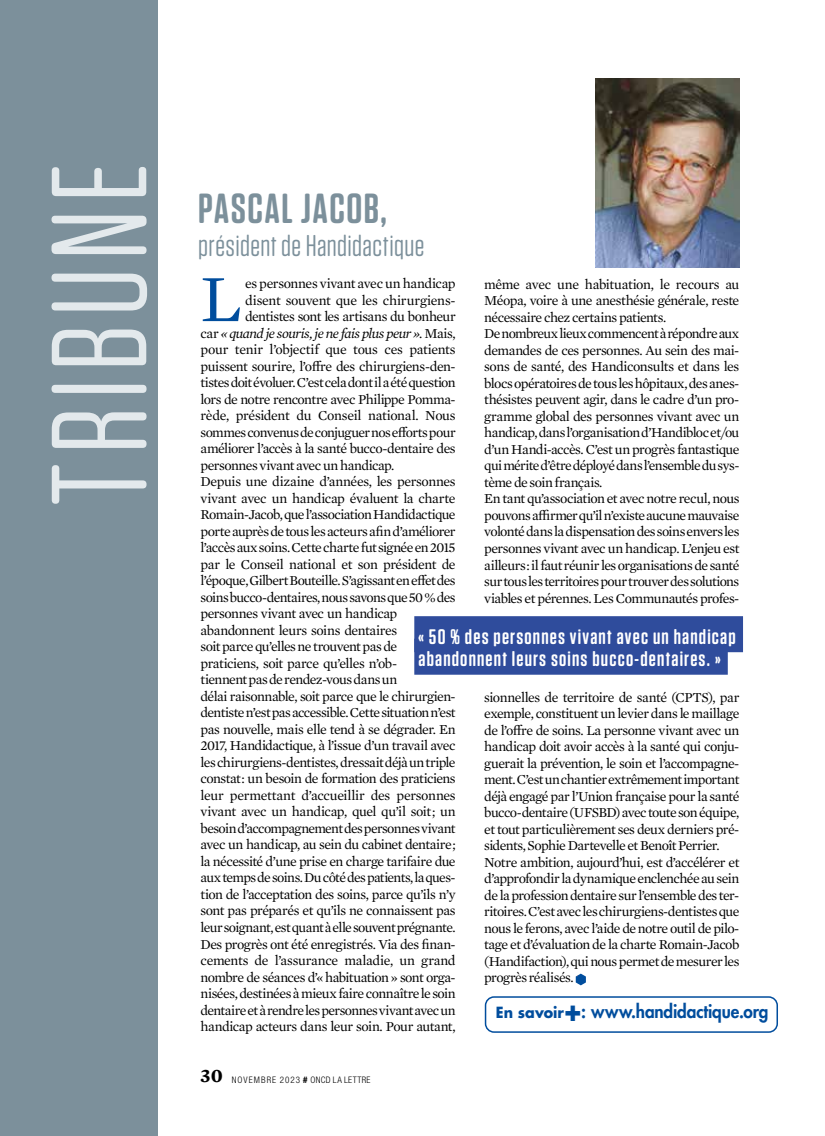
<style>
.page{position:relative;width:825px;height:1136px;background:#fff}
.page>*{position:absolute;margin:0;border:0;box-sizing:border-box;transform-origin:0 0}
.t1{font:135px "Tungsten Rounded";letter-spacing:.055em;color:#e3e9ec}
.t2{font:67.2px "Mercury Text G1";color:#004d9d}
.t3{font:600 42px "Tungsten Rounded";letter-spacing:.035em;color:#7c909b}
.t4{font:30px "Tungsten Rounded";letter-spacing:.015em;color:#7c909b}
.t5{font:600 21px/22.5px "Tungsten Rounded";letter-spacing:.055em;color:#fff}
.t6{font:800 18px "Futura Std";letter-spacing:-.005em;color:#004d9d;scale:.95 1}
.t7{font:13.95px/16.5px "Mercury Text G1";letter-spacing:-.04em;color:#000}
.t8{font:13.95px "Mercury Text G1";letter-spacing:-.02em;color:#000}
.t9{font:italic 13.95px "Mercury Text G1";letter-spacing:-.04em;color:#000}
.t10{font:300 condensed 9px "Helvetica Neue LT Std";letter-spacing:.105em;color:#000}
.s1{font-style:normal}
.s2{font-weight:700;font-size:15px}
.s3{font-weight:700;font-size:30px}
.s4{font-family:"Helvetica Neue";font-weight:700;font-style:italic;font-stretch:normal}
</style>
<div class="page">
<img style="left:596px;top:78px;width:144px;height:189px">
<div style="left:485px;top:996px;width:293px;height:36px;border:2px solid #004d9d;border-radius:9px"></div>
<div style="left:0;top:0;width:158px;height:1135px;background:#7c909b"></div>
<svg style="left:576px;top:973px;width:10px;height:12px"></svg>
<div style="left:414px;top:616px;width:329px;height:36px;background:#2f4c9c"></div>
<div style="left:414px;top:638px;width:314px;height:36px;background:#2f4c9c"></div>
<h1 class="t1" style="left:29px;top:505px;width:343px;rotate:-90deg">TRIBUNE</h1>
<h3 class="t3" style="left:198px;top:185px;width:190px">PASCAL JACOB,</h3>
<h3 class="t4" style="left:198px;top:230px;width:228px">président de Handidactique</h3>
<h2 class="t2" style="left:201px;top:250px;width:43px">L</h2>
<p class="t7" style="left:245px;top:274px;width:212px">es personnes vivant avec un handicap</p>
<p class="t7" style="left:484px;top:275px;width:257px">même avec une habituation, le recours au Méopa, voire à une anesthésie générale, reste nécessaire chez certains patients.<br>De nombreux lieux commencent à répondre aux demandes de ces personnes. Au sein des mai&shy;sons de santé, des Handiconsults et dans les blocs opératoires de tous les hôpitaux, des anes&shy;thésistes peuvent agir, dans le cadre d’un pro&shy;gramme global des personnes vivant avec un handicap, dans l’organisation d’Handibloc et/ou d’un Handi-accès. C’est un progrès fantastique qui mérite d’être déployé dans l’ensemble du sys&shy;tème de soin français.<br>En tant qu’association et avec notre recul, nous pouvons affirmer qu’il n’existe aucune mauvaise volonté dans la dispensation des soins envers les personnes vivant avec un handicap. L’enjeu est ailleurs : il faut réunir les organisations de santé sur tous les territoires pour trouver des solutions viables et pérennes. Les Communautés profes-</p>
<p class="t8" style="left:245px;top:290px;width:212px">disent souvent que les chirurgiens-</p>
<p class="t7" style="left:245px;top:307px;width:212px">dentistes sont les artisans du bonheur</p>
<p class="t9" style="left:201px;top:323px;width:257px"><span class="s1">car</span> « quand je souris, je ne fais plus peur »<span class="s1">. Mais,</span></p>
<p class="t8" style="left:201px;top:339px;width:257px">pour tenir l’objectif que tous ces patients</p>
<p class="t7" style="left:201px;top:357px;width:257px">puissent sourire, l’offre des chirurgiens-den-</p>
<p class="t7" style="left:201px;top:373px;width:257px">tistes doit évoluer. C’est cela dont il a été question</p>
<p class="t7" style="left:201px;top:390px;width:257px">lors de notre rencontre avec Philippe Pomma-</p>
<p class="t7" style="left:201px;top:406px;width:257px">rède, président du Conseil national. Nous</p>
<p class="t7" style="left:201px;top:423px;width:257px">sommes convenus de conjuguer nos efforts pour</p>
<p class="t7" style="left:201px;top:439px;width:257px">améliorer l’accès à la santé bucco-dentaire des</p>
<p class="t7" style="left:201px;top:456px;width:195px">personnes vivant avec un handicap.</p>
<p class="t7" style="left:201px;top:472px;width:257px">Depuis une dizaine d’années, les personnes</p>
<p class="t7" style="left:201px;top:489px;width:257px">vivant avec un handicap évaluent la charte</p>
<p class="t7" style="left:201px;top:505px;width:257px">Romain-Jacob, que l’association Handidactique</p>
<p class="t7" style="left:201px;top:522px;width:257px">porte auprès de tous les acteurs afin d’améliorer</p>
<p class="t7" style="left:201px;top:538px;width:257px">l’accès aux soins. Cette charte fut signée en 2015</p>
<p class="t7" style="left:201px;top:555px;width:257px">par le Conseil national et son président de</p>
<p class="t7" style="left:201px;top:571px;width:257px">l’époque, Gilbert Bouteille. S’agissant en effet des</p>
<p class="t7" style="left:201px;top:588px;width:257px">soins bucco-dentaires, nous savons que 50 % des</p>
<p class="t7" style="left:201px;top:604px;width:198px">personnes vivant avec un handicap</p>
<p class="t7" style="left:201px;top:621px;width:198px">abandonnent leurs soins dentaires</p>
<p class="t7" style="left:201px;top:637px;width:198px">soit parce qu’elles ne trouvent pas de</p>
<p class="t7" style="left:201px;top:654px;width:198px">praticiens, soit parce qu’elles n’ob-</p>
<p class="t7" style="left:201px;top:670px;width:198px">tiennent pas de rendez-vous dans un</p>
<p class="t7" style="left:201px;top:687px;width:257px">délai raisonnable, soit parce que le chirurgien-</p>
<p class="t7" style="left:201px;top:703px;width:257px">dentiste n’est pas accessible. Cette situation n’est</p>
<p class="t7" style="left:201px;top:720px;width:257px">pas nouvelle, mais elle tend à se dégrader. En</p>
<p class="t7" style="left:201px;top:736px;width:257px">2017, Handidactique, à l’issue d’un travail avec</p>
<p class="t7" style="left:201px;top:753px;width:257px">les chirurgiens-dentistes, dressait déjà un triple</p>
<p class="t7" style="left:201px;top:769px;width:257px">constat : un besoin de formation des praticiens</p>
<p class="t8" style="left:201px;top:785px;width:257px">leur permettant d’accueillir des personnes</p>
<p class="t7" style="left:201px;top:802px;width:257px">vivant avec un handicap, quel qu’il soit ; un</p>
<p class="t7" style="left:201px;top:819px;width:257px">besoin d’accompagnement des personnes vivant</p>
<p class="t7" style="left:201px;top:835px;width:257px">avec un handicap, au sein du cabinet dentaire ;</p>
<p class="t7" style="left:201px;top:852px;width:257px">la nécessité d’une prise en charge tarifaire due</p>
<p class="t7" style="left:201px;top:868px;width:257px">aux temps de soins. Du côté des patients, la ques-</p>
<p class="t7" style="left:201px;top:885px;width:257px">tion de l’acceptation des soins, parce qu’ils n’y</p>
<p class="t7" style="left:201px;top:901px;width:257px">sont pas préparés et qu’ils ne connaissent pas</p>
<p class="t7" style="left:201px;top:918px;width:257px">leur soignant, est quant à elle souvent prégnante.</p>
<p class="t7" style="left:201px;top:934px;width:257px">Des progrès ont été enregistrés. Via des finan-</p>
<p class="t8" style="left:201px;top:950px;width:257px">cements de l’assurance maladie, un grand</p>
<p class="t7" style="left:201px;top:967px;width:257px">nombre de séances d’« habituation » sont orga-</p>
<p class="t7" style="left:201px;top:984px;width:257px">nisées, destinées à mieux faire connaître le soin</p>
<p class="t7" style="left:201px;top:1000px;width:257px">dentaire et à rendre les personnes vivant avec un</p>
<p class="t7" style="left:201px;top:1017px;width:257px">handicap acteurs dans leur soin. Pour autant,</p>
<h3 class="t5" style="left:418px;top:625px;width:319px">« 50 % des personnes vivant avec un handicap abandonnent leurs soins bucco-dentaires. »</h3>
<p class="t7" style="left:484px;top:688px;width:257px">sionnelles de territoire de santé (CPTS), par exemple, constituent un levier dans le maillage de l’offre de soins. La personne vivant avec un handicap doit avoir accès à la santé qui conju&shy;guerait la prévention, le soin et l’accompagne&shy;ment. C’est un chantier extrêmement important déjà engagé par l’Union française pour la santé bucco-dentaire (UFSBD) avec toute son équipe, et tout particulièrement ses deux derniers pré&shy;sidents, Sophie Dartevelle et Benoît Perrier.<br>Notre ambition, aujourd’hui, est d’accélérer et d’approfondir la dynamique enclenchée au sein de la profession dentaire sur l’ensemble des ter&shy;ritoires. C’est avec les chirurgiens-dentistes que nous le ferons, avec l’aide de notre outil de pilo&shy;tage et d’évaluation de la charte Romain-Jacob (Handifaction), qui nous permet de mesurer les progrès réalisés.</p>
<p class="t6" style="left:496px;top:1000px;width:289px"><span class="s2">En savoir</span><span class="s3">+</span>: www.handidactique.org</p>
<p class="t10" style="left:200px;top:1074px;width:172px"><sup>30</sup> NOVEMBRE 2023 <span class="s4">#</span> ONCD LA LETTRE</p>
</div>
